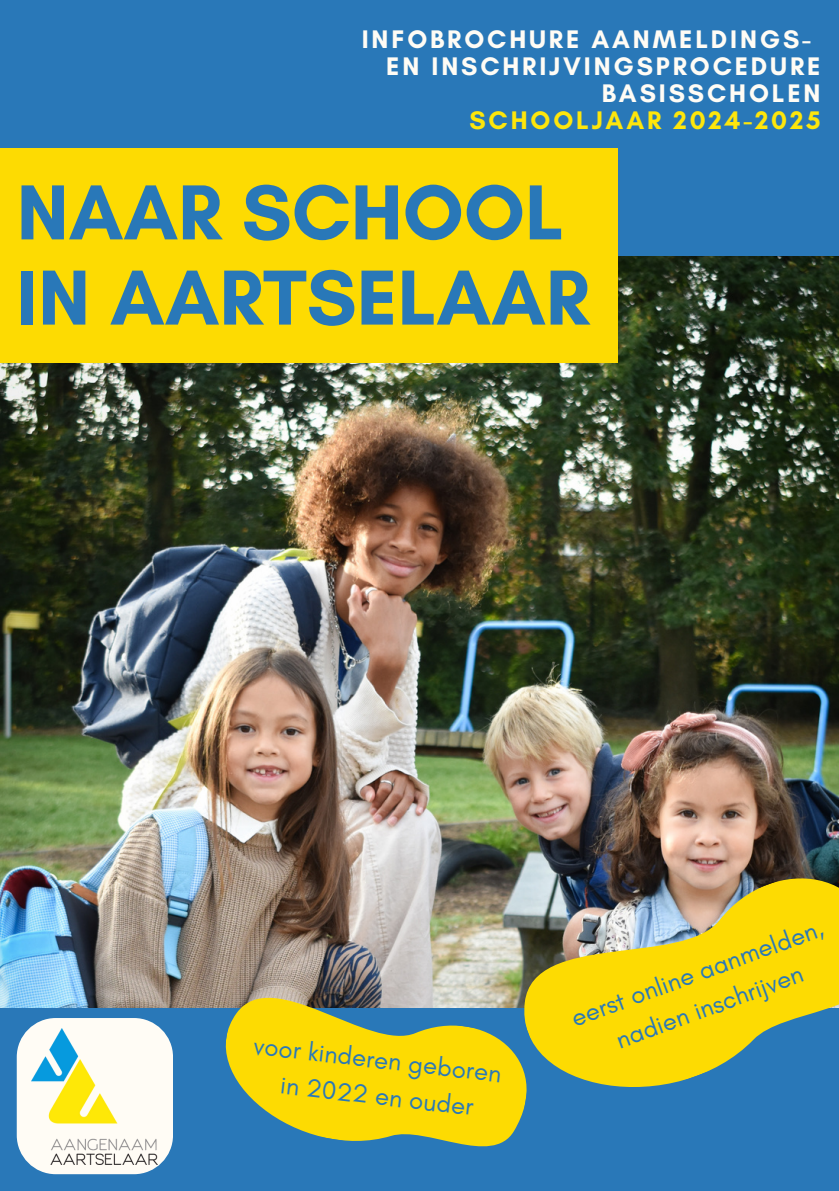
<style>
.page{position:relative;width:839px;height:1191px;background:#fff}
.page>*{position:absolute;margin:0;border:0;box-sizing:border-box;transform-origin:0 0}
.t1{font:700 79.4px "Glacial Indifference";color:#2978b8}
.t2{font:26px/36px "Glacial Indifference";color:#2978b8;text-align:center}
.t3{font:700 26px "Glacial Indifference";letter-spacing:.11em;color:#fffcf5}
.t4{font:700 26px "Glacial Indifference";letter-spacing:.11em;color:#fee60b}
</style>
<div class="page">
<img style="left:0;top:256px;width:838px;height:752px">
<div style="left:0;top:1008px;width:838px;height:183px;background:#2978b8"></div>
<div style="left:0;top:0;width:838px;height:256px;background:#2978b8"></div>
<div style="left:0;top:148px;width:617px;height:215px;background:#fddb02"></div>
<img style="left:514px;top:856px;width:324px;height:231px">
<div style="left:17px;top:1018px;width:156px;height:156px;background:#fffcf5;border-radius:39px"></div>
<img style="left:32px;top:1028px;width:126px;height:137px">
<svg style="left:213px;top:990px;width:322px;height:157px;fill:#fddb02"></svg>
<p class="t3" style="left:362px;top:24px;width:451px">INFOBROCHURE AANMELDINGS-</p>
<p class="t3" style="left:386px;top:50px;width:435px">EN INSCHRIJVINGSPROCEDURE</p>
<p class="t3" style="left:602px;top:77px;width:220px">BASISSCHOLEN</p>
<p class="t4" style="left:469px;top:104px;width:352px">SCHOOLJAAR 2024-2025</p>
<p class="t1" style="left:17px;top:164px;width:548px">NAAR SCHOOL</p>
<p class="t1" style="left:17px;top:249px;width:574px">IN AARTSELAAR</p>
<p class="t2" style="left:256px;top:1026px;width:251px;rotate:7deg">voor kinderen geboren</p>
<p class="t2" style="left:283px;top:1065px;width:196px;rotate:7deg">in 2022 en ouder</p>
<p class="t2" style="left:566px;top:1001px;width:267px;rotate:-20deg">eerst online aanmelden, nadien inschrijven</p>
</div>
